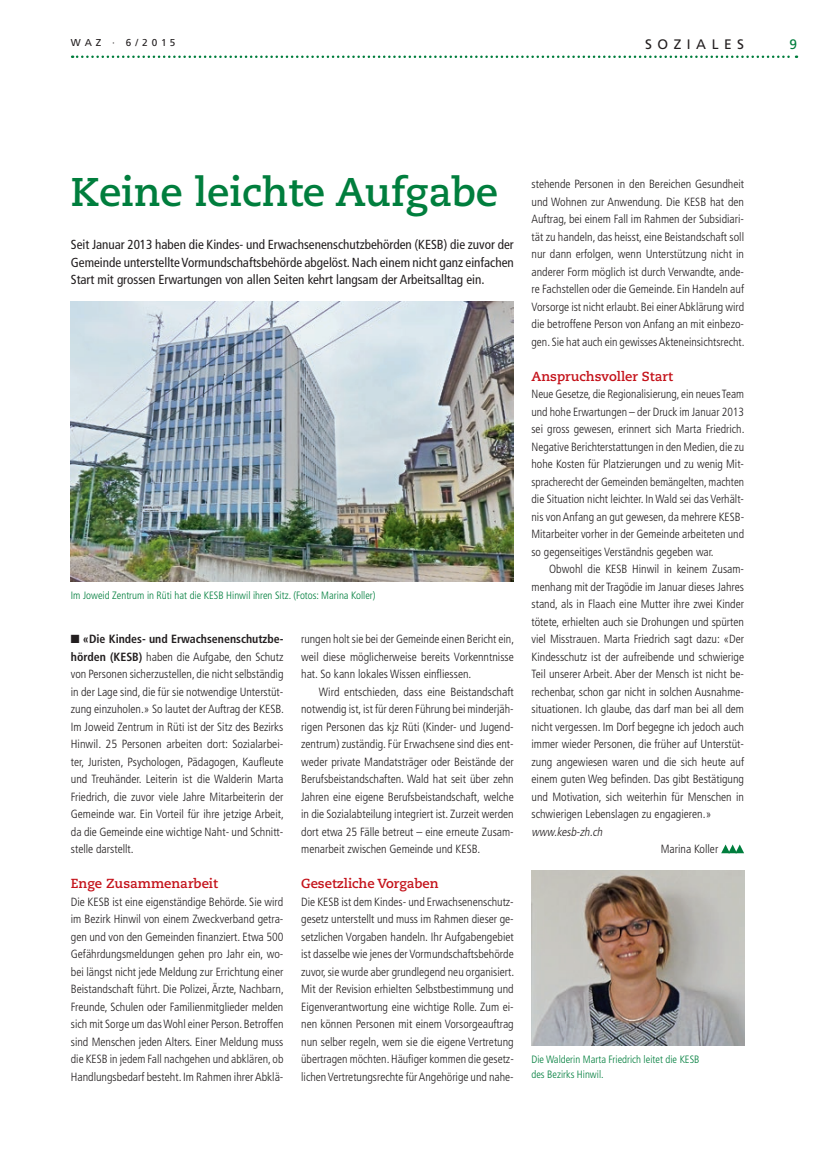
<style>
.page{position:relative;width:815px;height:1152px;background:#fff}
.page>*{position:absolute;margin:0;border:0;box-sizing:border-box;transform-origin:0 0}
.t1{font:700 40px "Caecilia";color:#007e3d}
.t2{font:13.75px "Frutiger LT Std";letter-spacing:.4em;color:#231f20}
.t3{font:13.75px "Frutiger LT Std";color:#007e3d}
.t4{font:condensed 13.12px/17.5px "Frutiger LT Std";color:#231f20;text-align:justify}
.t5{font:700 13.12px "Caecilia";color:#c4121a}
.t6{font:300 condensed 11.88px/17.5px "Frutiger LT Std";color:#231f20;text-align:justify}
.t7{font:italic 300 condensed 11.88px "Frutiger LT Std";color:#231f20}
.t8{font:300 condensed 10.62px/15px "Frutiger LT Std";color:#007e3d}
.t9{font:10px "Frutiger LT Std";letter-spacing:.4em;color:#231f20}
.s1{font-weight:700}
</style>
<div class="page">
<svg style="left:72px;top:56px;width:725px;height:2px"></svg>
<svg style="left:721px;top:844px;width:23px;height:9px"></svg>
<img style="left:531px;top:870px;width:213px;height:175px">
<img style="left:71px;top:302px;width:443px;height:280px">
<p class="t2" style="left:645px;top:36px;width:100px">SOZIALES</p>
<p class="t9" style="left:71px;top:37px;width:106px">WAZ · 6/2015</p>
<p class="t3" style="left:790px;top:36px;width:9px">9</p>
<h1 class="t1" style="left:71px;top:168px;width:429px">Keine leichte Aufgabe</h1>
<p class="t4" style="left:71px;top:236px;width:444px">Seit Januar 2013 haben die Kindes- und Erwachsenenschutzbehörden (KESB) die zuvor der Gemeinde unterstellte Vormundschaftsbehörde abgelöst. Nach einem nicht ganz einfachen Start mit grossen Erwartungen von allen Seiten kehrt langsam der Arbeitsalltag ein.</p>
<p class="t8" style="left:71px;top:588px;width:306px">Im Joweid Zentrum in Rüti hat die KESB Hinwil ihren Sitz. (Fotos: Marina Koller)</p>
<p class="t6" style="left:71px;top:630px;width:215px">■ <span class="s1">«Die Kindes- und Erwachsenenschutzbe&shy;hörden (KESB)</span> haben die Aufgabe, den Schutz von Personen sicherzustellen, die nicht selbständig in der Lage sind, die für sie notwendige Unterstüt&shy;zung einzuholen.» So lautet der Auftrag der KESB.<br>Im Joweid Zentrum in Rüti ist der Sitz des Bezirks Hinwil. 25 Personen arbeiten dort: Sozialarbei&shy;ter, Juristen, Psychologen, Pädagogen, Kaufleute und Treuhänder. Leiterin ist die Walderin Marta Friedrich, die zuvor viele Jahre Mitarbeiterin der Gemeinde war. Ein Vorteil für ihre jetzige Arbeit, da die Gemeinde eine wichtige Naht- und Schnitt&shy;stelle darstellt.</p>
<p class="t5" style="left:71px;top:876px;width:149px">Enge Zusammenarbeit</p>
<p class="t6" style="left:71px;top:893px;width:215px">Die KESB ist eine eigenständige Behörde. Sie wird im Bezirk Hinwil von einem Zweckverband getra&shy;gen und von den Gemeinden finanziert. Etwa 500<br>Gefährdungsmeldungen gehen pro Jahr ein, wo&shy;bei längst nicht jede Meldung zur Errichtung einer Beistandschaft führt. Die Polizei, Ärzte, Nachbarn, Freunde, Schulen oder Familienmitglieder melden sich mit Sorge um das Wohl einer Person. Betroffen sind Menschen jeden Alters. Einer Meldung muss die KESB in jedem Fall nachgehen und abklären, ob Handlungsbedarf besteht. Im Rahmen ihrer Abklä-</p>
<p class="t6" style="left:301px;top:630px;width:215px">rungen holt sie bei der Gemeinde einen Bericht ein, weil diese möglicherweise bereits Vorkenntnisse hat. So kann lokales Wissen einfliessen.</p>
<p class="t6" style="left:301px;top:683px;width:214px;text-indent:18px">Wird entschieden, dass eine Beistandschaft notwendig ist, ist für deren Führung bei minderjäh&shy;rigen Personen das kjz Rüti (Kinder- und Jugend&shy;zentrum) zuständig. Für Erwachsene sind dies ent&shy;weder private Mandatsträger oder Beistände der Berufsbeistandschaften. Wald hat seit über zehn Jahren eine eigene Berufsbeistandschaft, welche in die Sozialabteilung integriert ist. Zurzeit werden dort etwa 25 Fälle betreut – eine erneute Zusam&shy;menarbeit zwischen Gemeinde und KESB.</p>
<p class="t5" style="left:301px;top:876px;width:139px">Gesetzliche Vorgaben</p>
<p class="t6" style="left:301px;top:893px;width:215px">Die KESB ist dem Kindes- und Erwachsenenschutz&shy;gesetz unterstellt und muss im Rahmen dieser ge&shy;setzlichen Vorgaben handeln. Ihr Aufgabengebiet ist dasselbe wie jenes der Vormundschaftsbehörde zuvor, sie wurde aber grundlegend neu organisiert.<br>Mit der Revision erhielten Selbstbestimmung und Eigenverantwortung eine wichtige Rolle. Zum ei&shy;nen können Personen mit einem Vorsorgeauftrag nun selber regeln, wem sie die eigene Vertretung übertragen möchten. Häufiger kommen die gesetz&shy;lichen Vertretungsrechte für Angehörige und nahe-</p>
<p class="t6" style="left:531px;top:175px;width:215px">stehende Personen in den Bereichen Gesundheit und Wohnen zur Anwendung. Die KESB hat den Auftrag, bei einem Fall im Rahmen der Subsidiari&shy;tät zu handeln, das heisst, eine Beistandschaft soll nur dann erfolgen, wenn Unterstützung nicht in anderer Form möglich ist durch Verwandte, ande&shy;re Fachstellen oder die Gemeinde. Ein Handeln auf Vorsorge ist nicht erlaubt. Bei einer Abklärung wird die betroffene Person von Anfang an mit einbezo&shy;gen. Sie hat auch ein gewisses Akteneinsichtsrecht.</p>
<p class="t5" style="left:531px;top:368px;width:143px">Anspruchsvoller Start</p>
<p class="t6" style="left:531px;top:385px;width:215px">Neue Gesetze, die Regionalisierung, ein neues Team und hohe Erwartungen – der Druck im Januar 2013 sei gross gewesen, erinnert sich Marta Friedrich.<br>Negative Berichterstattungen in den Medien, die zu hohe Kosten für Platzierungen und zu wenig Mit&shy;spracherecht der Gemeinden bemängelten, machten die Situation nicht leichter. In Wald sei das Verhält&shy;nis von Anfang an gut gewesen, da mehrere KESB-Mitarbeiter vorher in der Gemeinde arbeiteten und so gegenseitiges Verständnis gegeben war.</p>
<p class="t6" style="left:531px;top:560px;width:214px;text-indent:18px">Obwohl die KESB Hinwil in keinem Zusam&shy;menhang mit der Tragödie im Januar dieses Jahres stand, als in Flaach eine Mutter ihre zwei Kinder tötete, erhielten auch sie Drohungen und spürten viel Misstrauen. Marta Friedrich sagt dazu: «Der Kindesschutz ist der aufreibende und schwierige Teil unserer Arbeit. Aber der Mensch ist nicht be&shy;rechenbar, schon gar nicht in solchen Ausnahme&shy;situationen. Ich glaube, das darf man bei all dem nicht vergessen. Im Dorf begegne ich jedoch auch immer wieder Personen, die früher auf Unterstüt&shy;zung angewiesen waren und die sich heute auf einem guten Weg befinden. Das gibt Bestätigung und Motivation, sich weiterhin für Menschen in schwierigen Lebenslagen zu engagieren.»</p>
<p class="t7" style="left:531px;top:825px;width:75px">www.kesb-zh.ch</p>
<p class="t6" style="left:661px;top:840px;width:59px">Marina Koller</p>
<p class="t8" style="left:531px;top:1052px;width:170px">Die Walderin Marta Friedrich leitet die KESB des Bezirks Hinwil.</p>
</div>
